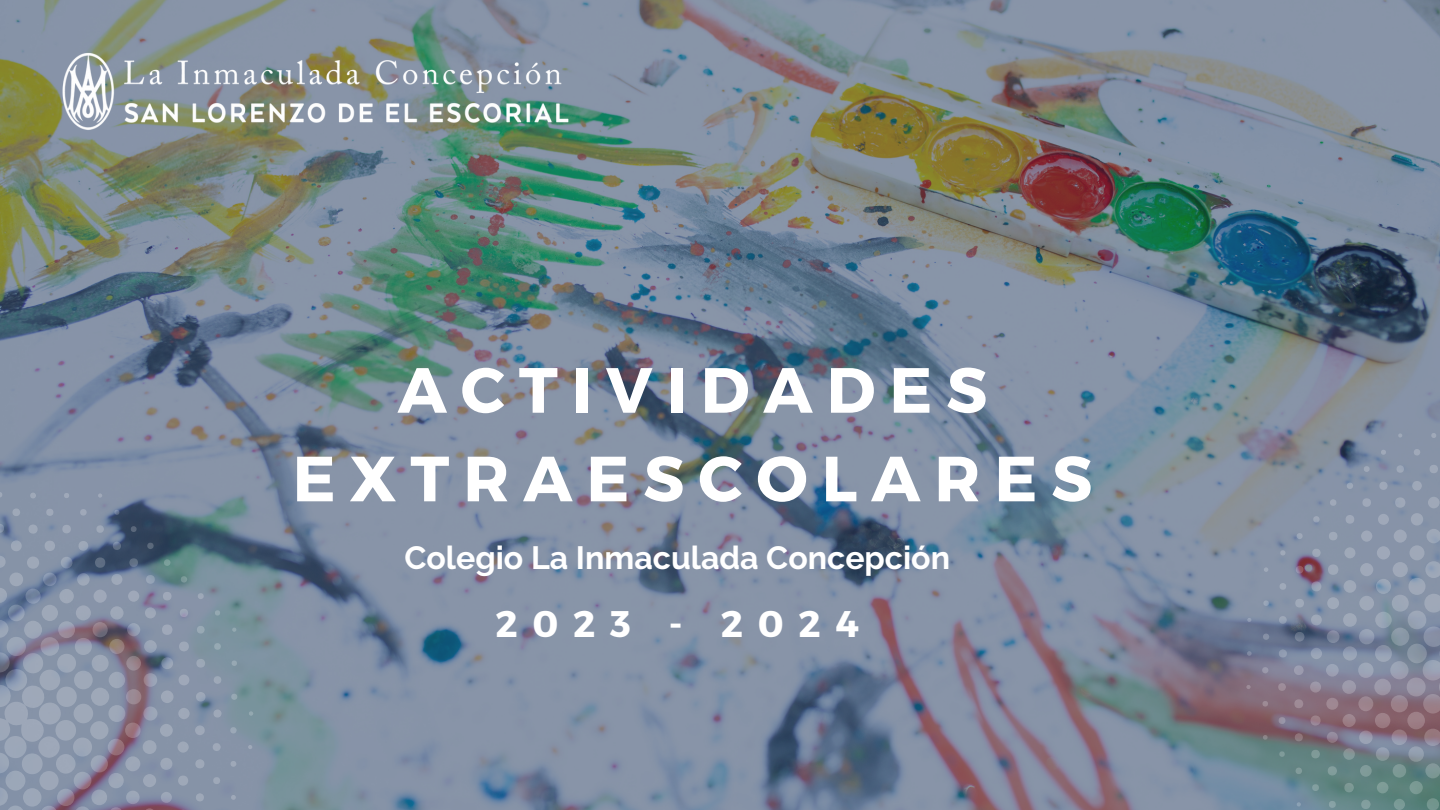
<style>
.page{position:relative;width:1440px;height:810px;background:#fff}
.page>*{position:absolute;margin:0;border:0;box-sizing:border-box;transform-origin:0 0}
.t1{font:700 63.7px/88.6px "Montserrat";letter-spacing:.22em;color:#fff;text-align:center}
.t2{font:700 37.1px "Montserrat";letter-spacing:.395em;color:#fff}
.t3{font:700 32.1px "Raleway";color:#fff}
</style>
<div class="page">
<img style="left:0;top:0;width:1440px;height:810px">
<svg style="left:1246px;top:433px;width:194px;height:377px;background:#7f8898"></svg>
<svg style="left:0;top:492px;width:253px;height:318px;background:#7f8b9e"></svg>
<img style="left:16px;top:15px;width:605px;height:171px">
<p class="t1" style="left:293px;top:343px;width:801px">ACTIVIDADES<br>EXTRAESCOLARES</p>
<p class="t3" style="left:404px;top:539px;width:547px">Colegio La Inmaculada Concepción</p>
<p class="t2" style="left:495px;top:600px;width:365px">2023 - 2024</p>
</div>
